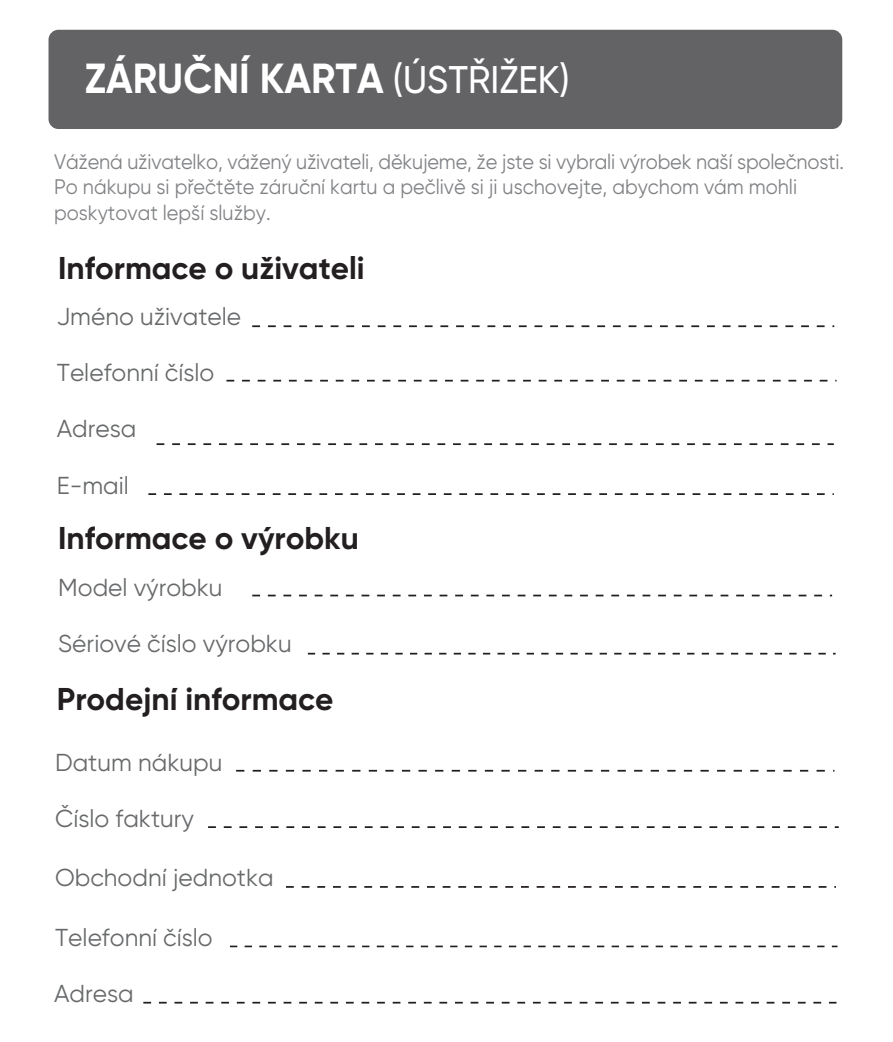
<style>
.page{position:relative;width:893px;height:1042px;background:#fff}
.page>*{position:absolute;margin:0;border:0;box-sizing:border-box;transform-origin:0 0}
.t1{font:700 42px "Gilroy";color:#fff;scale:.95 1}
.t2{font:700 31.5px "Gilroy";color:#231f20}
.t3{font:24.5px "Gilroy";color:#67696b}
.t4{font:21px/25.2px "Gilroy";color:#808285;scale:.95 1}
.s1{font-weight:500;font-size:38.5px}
</style>
<div class="page">
<div style="left:49px;top:30px;width:793px;height:99px;background:#636366;border-radius:10px"></div>
<svg style="left:252px;top:325px;width:582px;height:2px"></svg>
<svg style="left:226px;top:380px;width:610px;height:1px"></svg>
<svg style="left:157px;top:443px;width:677px;height:2px"></svg>
<svg style="left:148px;top:493px;width:686px;height:2px"></svg>
<svg style="left:252px;top:595px;width:580px;height:1px"></svg>
<svg style="left:308px;top:653px;width:528px;height:1px"></svg>
<svg style="left:236px;top:770px;width:598px;height:1px"></svg>
<svg style="left:208px;top:826px;width:631px;height:2px"></svg>
<svg style="left:286px;top:886px;width:550px;height:2px"></svg>
<svg style="left:230px;top:945px;width:607px;height:2px"></svg>
<svg style="left:143px;top:1002px;width:693px;height:1px"></svg>
<h1 class="t1" style="left:85px;top:52px;width:512px">ZÁRUČNÍ KARTA <span class="s1">(ÚSTŘIŽEK)</span></h1>
<p class="t4" style="left:54px;top:149px;width:833px">Vážená uživatelko, vážený uživateli, děkujeme, že jste si vybrali výrobek naší společnosti.<br>Po nákupu si přečtěte záruční kartu a pečlivě si ji uschovejte, abychom vám mohli poskytovat lepší služby.</p>
<h2 class="t2" style="left:58px;top:248px;width:308px">Informace o uživateli</h2>
<p class="t3" style="left:57px;top:302px;width:186px">Jméno uživatele</p>
<p class="t3" style="left:57px;top:358px;width:159px">Telefonní číslo</p>
<p class="t3" style="left:57px;top:414px;width:81px">Adresa</p>
<p class="t3" style="left:57px;top:470px;width:74px">E-mail</p>
<h2 class="t2" style="left:58px;top:518px;width:302px">Informace o výrobku</h2>
<p class="t3" style="left:58px;top:572px;width:166px">Model výrobku</p>
<p class="t3" style="left:58px;top:628px;width:235px">Sériové číslo výrobku</p>
<h2 class="t2" style="left:57px;top:680px;width:278px">Prodejní informace</h2>
<p class="t3" style="left:55px;top:747px;width:169px">Datum nákupu</p>
<p class="t3" style="left:55px;top:803px;width:141px">Číslo faktury</p>
<p class="t3" style="left:55px;top:863px;width:220px">Obchodní jednotka</p>
<p class="t3" style="left:55px;top:922px;width:159px">Telefonní číslo</p>
<p class="t3" style="left:54px;top:978px;width:81px">Adresa</p>
</div>
